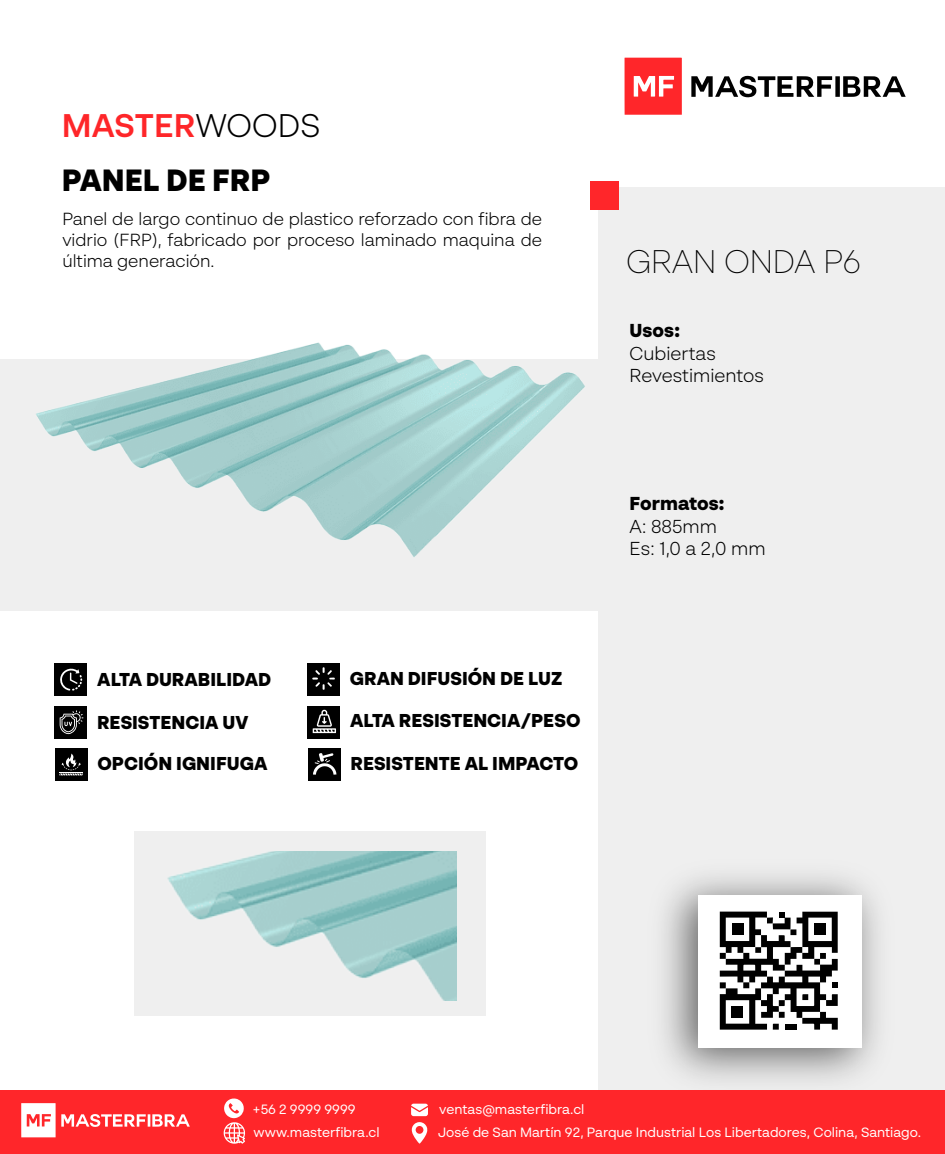
<style>
.page{position:relative;width:945px;height:1154px;background:#fff}
.page>*{position:absolute;margin:0;border:0;box-sizing:border-box;transform-origin:0 0}
.t1{font:600 32.73px "BR Sonoma";color:#fe2629}
.t2{font:200 32.73px "BR Sonoma";color:#000}
.t3{font:900 30.62px "BR Sonoma";color:#000}
.t4{font:300 18.72px/22.4px "BR Sonoma";color:#000}
.t5{font:900 18.72px "BR Sonoma";color:#000}
.t6{font:900 18.64px "BR Sonoma";color:#000}
.t7{font:300 17.5px/21px "BR Sonoma";color:#000;text-align:justify}
.t8{font:13.47px/23.2px "BR Sonoma";color:#fff}
.s1{font-weight:300;color:#000}
</style>
<div class="page">
<div style="left:0;top:358px;width:945px;height:252px;background:#efefef"></div>
<svg style="left:691px;top:76px;width:215px;height:21px"></svg>
<svg style="left:625px;top:58px;width:57px;height:57px;background:#ff4649"></svg>
<div style="left:598px;top:188px;width:347px;height:922px;background:#efefef"></div>
<img style="left:663px;top:875px;width:216px;height:206px">
<div style="left:698px;top:895px;width:163px;height:152px;background:#fff"></div>
<svg style="left:720px;top:911px;width:118px;height:118px"></svg>
<div style="left:814px;top:923px;width:12px;height:12px;background:#000"></div>
<div style="left:591px;top:181px;width:28px;height:29px;background:#ff262a"></div>
<div style="left:55px;top:663px;width:32px;height:32px;background:#000"></div>
<svg style="left:60px;top:668px;width:22px;height:22px"></svg>
<div style="left:307px;top:663px;width:32px;height:32px;background:#000"></div>
<svg style="left:312px;top:667px;width:23px;height:22px"></svg>
<div style="left:55px;top:706px;width:32px;height:32px;background:#000"></div>
<svg style="left:60px;top:710px;width:23px;height:24px"></svg>
<div style="left:134px;top:831px;width:351px;height:184px;background:#efefef"></div>
<div style="left:0;top:1090px;width:945px;height:64px;background:#ff262a"></div>
<svg style="left:21px;top:1103px;width:169px;height:34px"></svg>
<svg style="left:411px;top:1122px;width:16px;height:21px"></svg>
<svg style="left:224px;top:1098px;width:21px;height:45px"></svg>
<svg style="left:411px;top:1103px;width:17px;height:13px"></svg>
<div style="left:55px;top:749px;width:32px;height:32px;background:#000"></div>
<div style="left:308px;top:706px;width:32px;height:32px;background:#000"></div>
<svg style="left:313px;top:709px;width:23px;height:24px"></svg>
<svg style="left:59px;top:753px;width:24px;height:22px"></svg>
<div style="left:308px;top:749px;width:32px;height:32px;background:#000"></div>
<svg style="left:313px;top:753px;width:23px;height:21px"></svg>
<img style="left:31px;top:342px;width:557px;height:269px">
<img style="left:167px;top:851px;width:289px;height:149px">
<h1 class="t1" style="left:62px;top:105px;width:260px">MASTER<span class="s1">WOODS</span></h1>
<h2 class="t3" style="left:62px;top:161px;width:210px">PANEL DE FRP</h2>
<p class="t7" style="left:62px;top:208px;width:481px">Panel de largo continuo de plastico reforzado con fibra de vidrio (FRP), fabricado por proceso laminado maquina de última generación.</p>
<h3 class="t6" style="left:97px;top:668px;width:175px">ALTA DURABILIDAD</h3>
<h3 class="t6" style="left:350px;top:667px;width:214px">GRAN DIFUSIÓN DE LUZ</h3>
<h3 class="t6" style="left:97px;top:710px;width:153px">RESISTENCIA UV</h3>
<h3 class="t6" style="left:350px;top:709px;width:232px">ALTA RESISTENCIA/PESO</h3>
<h3 class="t6" style="left:351px;top:751px;width:229px">RESISTENTE AL IMPACTO</h3>
<h3 class="t6" style="left:98px;top:751px;width:172px">OPCIÓN IGNIFUGA</h3>
<h1 class="t2" style="left:627px;top:242px;width:236px">GRAN ONDA P6</h1>
<h3 class="t5" style="left:630px;top:319px;width:52px">Usos:</h3>
<h3 class="t4" style="left:630px;top:342px;width:136px">Cubiertas<br>Revestimientos</h3>
<h3 class="t5" style="left:630px;top:492px;width:97px">Formatos:</h3>
<h3 class="t4" style="left:630px;top:514px;width:138px">A: 885mm<br>Es: 1,0 a 2,0 mm</h3>
<p class="t8" style="left:252px;top:1097px;width:129px">+56 2 9999 9999 www.masterfibra.cl</p>
<p class="t8" style="left:439px;top:1097px;width:147px">ventas@masterfibra.cl</p>
<p class="t8" style="left:438px;top:1120px;width:485px">José de San Martín 92, Parque Industrial Los Libertadores, Colina, Santiago.</p>
</div>
